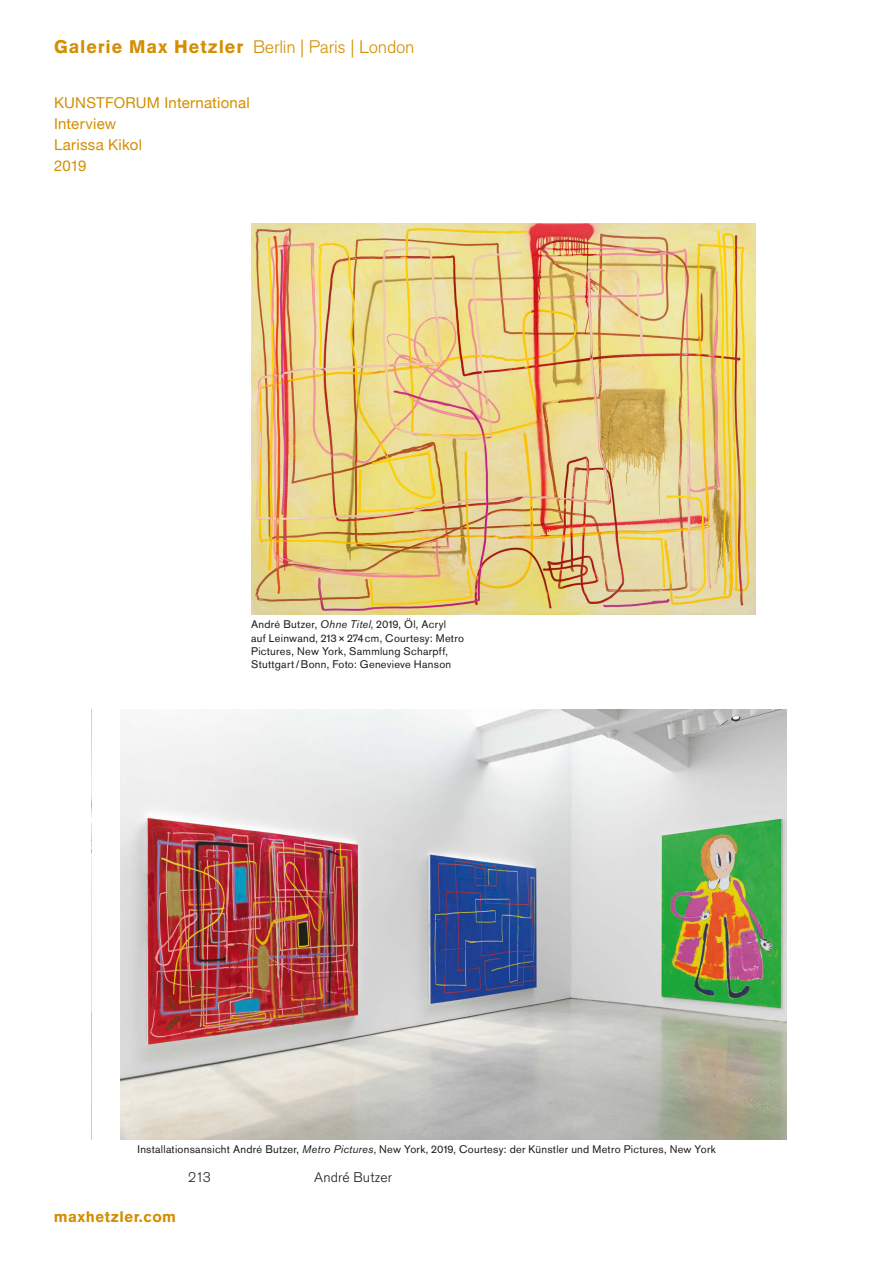
<style>
.page{position:relative;width:893px;height:1263px;background:#fff}
.page>*{position:absolute;margin:0;border:0;box-sizing:border-box;transform-origin:0 0}
.t1{font:18px "Akzidenz Grotesk BE Light Os F";letter-spacing:-.015em;color:#d48e00}
.t2{font:15px/21px "Helvetica Neue";letter-spacing:.015em;color:#d48e00}
.t3{font:900 15px "Akzidenz Grotesk";letter-spacing:.03em;color:#d48e00}
.t4{font:300 13.8px "Akzidenz Grotesk Pro";letter-spacing:.005em;color:#1a1a18}
.t5{font:10.95px/13.2px "Akzidenz Grotesk Pro";letter-spacing:.025em;color:#1a1a18}
.s1{font-family:"Akzidenz Grotesk";font-weight:900}
.s2{font-style:italic}
</style>
<div class="page">
<img style="left:251px;top:223px;width:505px;height:392px">
<img style="left:121px;top:710px;width:666px;height:429px">
<h1 class="t1" style="left:54px;top:37px;width:362px"><span class="s1">Galerie Max Hetzler</span> Berlin | Paris | London</h1>
<h2 class="t2" style="left:54px;top:93px;width:197px">KUNSTFORUM International<br>Interview<br>Larissa Kikol<br>2019</h2>
<p class="t5" style="left:251px;top:618px;width:214px">André Butzer, <span class="s2">Ohne Titel</span>, 2019, Öl, Acryl<br>auf Leinwand, 213 × 274 cm, Courtesy: Metro Pictures, New York, Sammlung Scharpff, Stuttgart / Bonn, Foto: Genevieve Hanson</p>
<p class="t5" style="left:137px;top:1143px;width:580px">Installationsansicht André Butzer, <span class="s2">Metro Pictures</span>, New York, 2019, Courtesy: der Künstler und Metro Pictures, New York</p>
<h2 class="t3" style="left:54px;top:1207px;width:124px">maxhetzler.com</h2>
<p class="t4" style="left:188px;top:1168px;width:24px">213</p>
<p class="t4" style="left:314px;top:1168px;width:79px">André Butzer</p>
</div>
